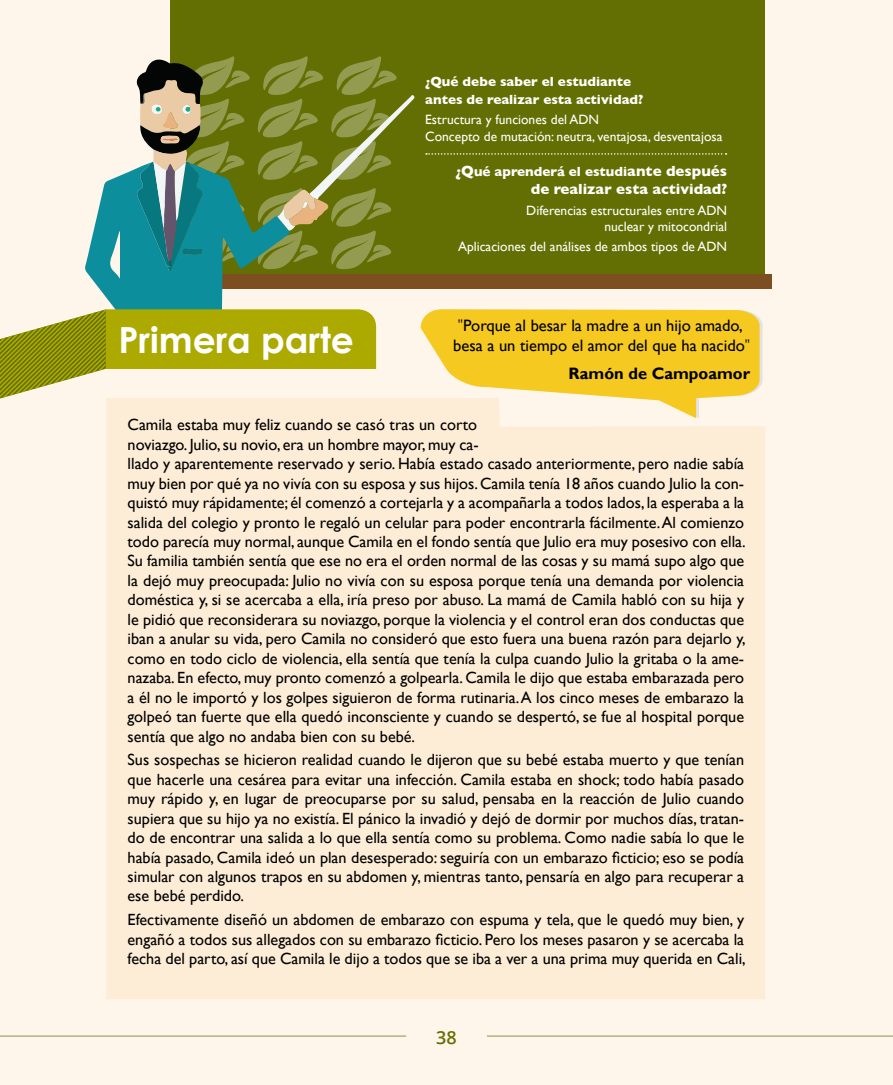
<style>
.page{position:relative;width:893px;height:1085px;background:#fff}
.page>*{position:absolute;margin:0;border:0;box-sizing:border-box;transform-origin:0 0}
.t1{font:700 36px "Century Gothic";color:#fff}
.t2{font:600 18px "Open Sans";color:#636f03}
.t3{font:16.5px/19.8px "Gill Sans";color:#000}
.t4{font:700 16.5px "Gill Sans";color:#000}
.t5{font:16.2px/19.5px "Gill Sans";color:#000;text-align:justify}
.t6{font:700 15px "Gill Sans";color:#fff}
.t7{font:13.5px/16.2px "Gill Sans";color:#fff;text-align:right}
.t8{font:700 13.5px/18px "Gill Sans";color:#fff}
.s1{font-size:15px}
.s2{font-family:"Minion Pro"}
</style>
<div class="page">
<div style="left:0;top:0;width:893px;height:1084px;background:#fff6eb"></div>
<hr style="left:0;top:1035px;width:406px;height:1px;background:#636f03">
<hr style="left:487px;top:1035px;width:406px;height:1px;background:#636f03">
<div style="left:106px;top:398px;width:659px;height:601px;background:#feedd6"></div>
<svg style="left:421px;top:309px;width:342px;height:109px;background:#f7d455"></svg>
<div style="left:170px;top:0;width:595px;height:279px;background:#636f03"></div>
<div style="left:189px;top:274px;width:583px;height:14px;background:#7d4f20"></div>
<svg style="left:426px;top:153px;width:300px;height:2px"></svg>
<svg style="left:0;top:56px;width:415px;height:342px"></svg>
<p class="t8" style="left:425px;top:72px;width:219px">¿Qué debe saber el estudiante antes de realizar esta actividad?</p>
<p class="t7" style="left:425px;top:111px;width:299px;text-align:left">Estructura y funciones del ADN<br>Concepto de mutación: neutra, ventajosa, desventajosa</p>
<h1 class="t1" style="left:118px;top:317px;width:237px">Primera parte</h1>
<p class="t8" style="left:455px;top:162px;width:273px"><span class="s1">¿Q</span>ué aprenderá el estudi<span class="s1">ante después</span></p>
<p class="t6" style="left:531px;top:177px;width:198px">de realizar esta actividad?</p>
<p class="t7" style="left:526px;top:202px;width:202px">Diferencias estructurales entre ADN nuclear y mitocondrial</p>
<p class="t7" style="left:458px;top:238px;width:271px">Aplicaciones del análises de ambos tipos de ADN</p>
<p class="t3" style="left:453px;top:316px;width:298px"><span class="s2">"</span>Porque al besar la madre a un hijo amado, besa a un tiempo el amor del que ha nacido<span class="s2">"</span></p>
<p class="t4" style="left:569px;top:364px;width:183px">Ramón de Campoamor</p>
<p class="t5" style="left:128px;top:415px;width:620px;text-align:left">Camila estaba muy feliz cuando se casó tras un corto<br>noviazgo. Julio, su novio, era un hombre mayor, muy ca-<br>llado y aparentemente reservado y serio. Había estado casado anteriormente, pero nadie sabía muy bien por qué ya no vivía con su esposa y sus hijos. Camila tenía 18 años cuando Julio la con&shy;quistó muy rápidamente; él comenzó a cortejarla y a acompañarla a todos lados, la esperaba a la salida del colegio y pronto le regaló un celular para poder encontrarla fácilmente. Al comienzo todo parecía muy normal, aunque Camila en el fondo sentía que Julio era muy posesivo con ella.<br>Su familia también sentía que ese no era el orden normal de las cosas y su mamá supo algo que la dejó muy preocupada: Julio no vivía con su esposa porque tenía una demanda por violencia doméstica y, si se acercaba a ella, iría preso por abuso. La mamá de Camila habló con su hija y le pidió que reconsiderara su noviazgo, porque la violencia y el control eran dos conductas que iban a anular su vida, pero Camila no consideró que esto fuera una buena razón para dejarlo y, como en todo ciclo de violencia, ella sentía que tenía la culpa cuando Julio la gritaba o la ame&shy;nazaba. En efecto, muy pronto comenzó a golpearla. Camila le dijo que estaba embarazada pero a él no le importó y los golpes siguieron de forma rutinaria. A los cinco meses de embarazo la golpeó tan fuerte que ella quedó inconsciente y cuando se despertó, se fue al hospital porque sentía que algo no andaba bien con su bebé.</p>
<p class="t5" style="left:128px;top:750px;width:618px">Sus sospechas se hicieron realidad cuando le dijeron que su bebé estaba muerto y que tenían que hacerle una cesárea para evitar una infección. Camila estaba en shock; todo había pasado muy rápido y, en lugar de preocuparse por su salud, pensaba en la reacción de Julio cuando supiera que su hijo ya no existía. El pánico la invadió y dejó de dormir por muchos días, tratan&shy;do de encontrar una salida a lo que ella sentía como su problema. Como nadie sabía lo que le había pasado, Camila ideó un plan desesperado: seguiría con un embarazo ficticio; eso se podía simular con algunos trapos en su abdomen y, mientras tanto, pensaría en algo para recuperar a ese bebé perdido.</p>
<p class="t5" style="left:128px;top:910px;width:620px">Efectivamente diseñó un abdomen de embarazo con espuma y tela, que le quedó muy bien, y engañó a todos sus allegados con su embarazo ficticio. Pero los meses pasaron y se acercaba la fecha del parto, así que Camila le dijo a todos que se iba a ver a una prima muy querida en Cali,</p>
<p class="t2" style="left:436px;top:1024px;width:22px">38</p>
</div>
